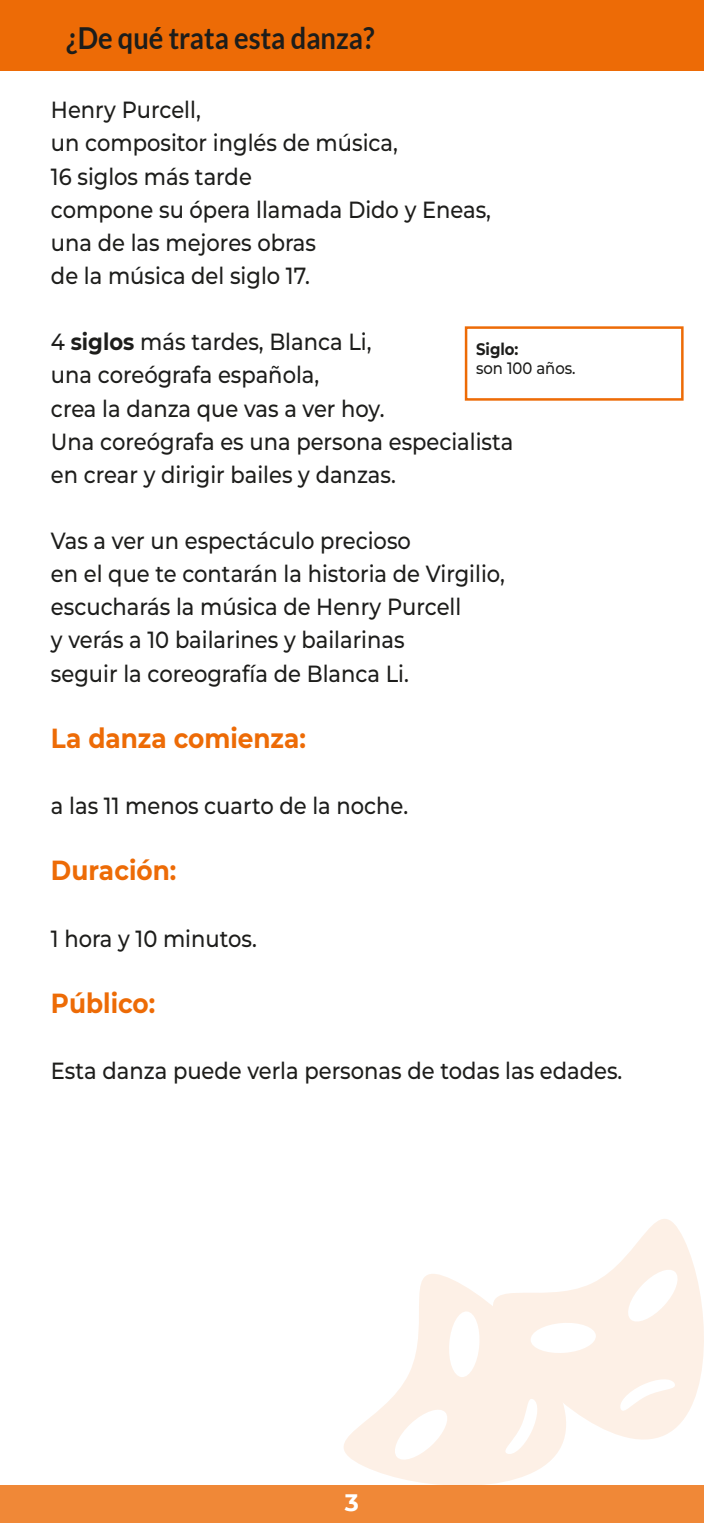
<style>
.page{position:relative;width:704px;height:1523px;background:#fff}
.page>*{position:absolute;margin:0;border:0;box-sizing:border-box;transform-origin:0 0}
.t1{font:700 30.25px "Lato";color:#1d1d1b;scale:.9 1}
.t2{font:700 27.5px "Montserrat";color:#ed6b06;scale:.9 1}
.t3{font:700 23.75px "Montserrat";color:#fff}
.t4{font:500 23.38px/33.1px "Montserrat";color:#1d1d1b;scale:.9 1}
.t5{font:500 16.5px "Montserrat";color:#1d1d1b;scale:.9 1}
.t6{font:700 16.5px "Montserrat";color:#1d1d1b;scale:.9 1}
.s1{font-weight:700}
</style>
<div class="page">
<div style="left:0;top:0;width:703px;height:70px;background:#ed6b06"></div>
<div style="left:0;top:1485px;width:703px;height:37px;background:#f08837"></div>
<svg style="left:585px;top:1219px;width:118px;height:221px;fill:#fdf0e6"></svg>
<svg style="left:344px;top:1274px;width:241px;height:211px;fill:#fdf0e6"></svg>
<div style="left:464px;top:326px;width:219px;height:75px;border:2px solid #ed6b06"></div>
<p class="t1" style="left:66px;top:21px;width:344px">¿De qué trata esta danza?</p>
<p class="t4" style="left:51px;top:92px;width:490px">Henry Purcell,<br>un compositor inglés de música,<br>16 siglos más tarde<br>compone su ópera llamada Dido y Eneas, una de las mejores obras<br>de la música del siglo 17.</p>
<p class="t4" style="left:51px;top:324px;width:515px">4 <span class="s1">siglos</span> más tardes, Blanca Li,<br>una coreógrafa española,<br>crea la danza que vas a ver hoy.<br>Una coreógrafa es una persona especialista en crear y dirigir bailes y danzas.</p>
<p class="t6" style="left:475px;top:337px;width:49px">Siglo:</p>
<p class="t5" style="left:475px;top:356px;width:112px">son 100 años.</p>
<p class="t4" style="left:51px;top:523px;width:505px">Vas a ver un espectáculo precioso<br>en el que te contarán la historia de Virgilio, escucharás la música de Henry Purcell<br>y verás a 10 bailarines y bailarinas<br>seguir la coreografía de Blanca Li.</p>
<p class="t2" style="left:51px;top:718px;width:284px">La danza comienza:</p>
<p class="t4" style="left:51px;top:788px;width:398px">a las 11 menos cuarto de la noche.</p>
<p class="t2" style="left:51px;top:851px;width:141px">Duración:</p>
<p class="t4" style="left:51px;top:921px;width:230px">1 hora y 10 minutos.</p>
<p class="t2" style="left:51px;top:983px;width:117px">Público:</p>
<p class="t4" style="left:51px;top:1053px;width:636px">Esta danza puede verla personas de todas las edades.</p>
<p class="t3" style="left:345px;top:1485px;width:16px">3</p>
</div>
